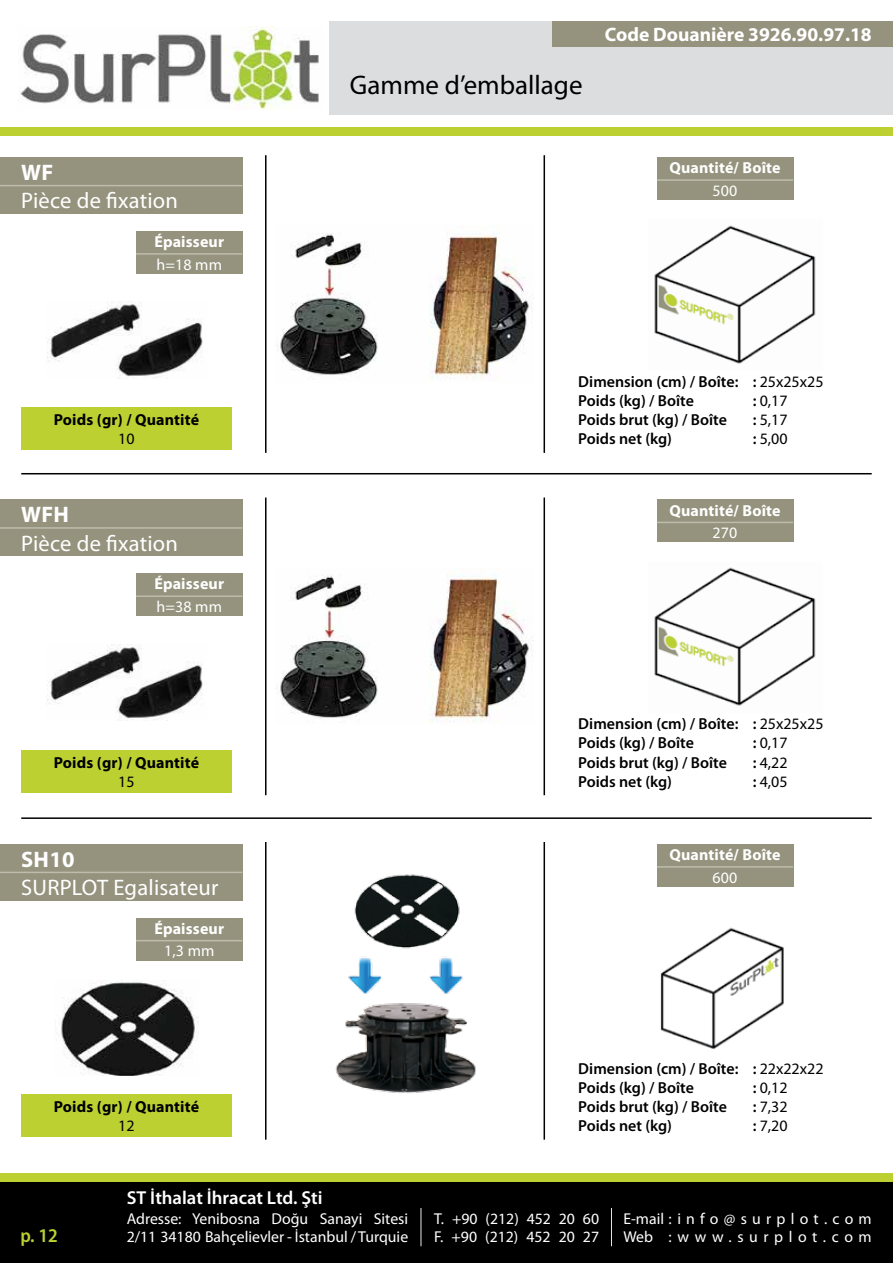
<style>
.page{position:relative;width:893px;height:1263px;background:#fff}
.page>*{position:absolute;margin:0;border:0;box-sizing:border-box;transform-origin:0 0}
.t1{font:27px "Myriad Pro";color:#000}
.t2{font:22.5px "Myriad Pro";letter-spacing:.01em;color:#fff}
.t3{font:700 22.5px "Myriad Pro";letter-spacing:.01em;color:#fff}
.t4{font:700 19.5px "Myriad Pro";color:#fff}
.t5{font:600 semi-condensed 19.5px "Myriad Pro";color:#bcd131}
.t6{font:600 18.75px "Myriad Pro";color:#fff}
.t7{font:600 15.9px/19.2px "Myriad Pro";color:#000}
.t8{font:700 15.9px "Myriad Pro";letter-spacing:.01em;color:#fff}
.t9{font:700 15.9px "Myriad Pro";letter-spacing:.01em;color:#000}
.t10{font:15.9px "Myriad Pro";color:#000}
.t11{font:15.9px "Myriad Pro";letter-spacing:.01em;color:#fff}
.t12{font:15.75px/18px "Myriad Pro";color:#fff}
.t13{font:15.75px "Myriad Pro";letter-spacing:.335em;color:#fff}
.t14{font:15.75px "Myriad Pro";letter-spacing:.355em;color:#fff}
.s1{font-weight:400}
.s2{font-weight:600}
</style>
<div class="page">
<img style="left:20px;top:26px;width:299px;height:84px">
<div style="left:0;top:1182px;width:893px;height:81px;background:#000"></div>
<div style="left:0;top:1174px;width:893px;height:8px;background:#bcd131"></div>
<hr style="left:421px;top:1208px;width:1px;height:38px;background:#e7e7df">
<hr style="left:611px;top:1208px;width:1px;height:38px;background:#e7e7df">
<div style="left:0;top:128px;width:893px;height:8px;background:#bcd131"></div>
<div style="left:330px;top:21px;width:563px;height:94px;background:#dcddde"></div>
<div style="left:553px;top:21px;width:340px;height:26px;background:#95937e"></div>
<img style="left:660px;top:927px;width:124px;height:122px">
<div style="left:21px;top:1094px;width:211px;height:43px;background:#bcd131"></div>
<img style="left:61px;top:982px;width:138px;height:94px">
<img style="left:335px;top:874px;width:141px;height:220px">
<div style="left:136px;top:918px;width:106px;height:42px;background:#95937e"></div>
<hr style="left:136px;top:940px;width:106px;height:1px;background:#bebdac">
<div style="left:657px;top:844px;width:136px;height:43px;background:#95937e"></div>
<hr style="left:657px;top:866px;width:136px;height:2px;background:#bebdac">
<div style="left:0;top:844px;width:242px;height:57px;background:#95937e"></div>
<hr style="left:0;top:872px;width:242px;height:1px;background:#bebdac">
<hr style="left:265px;top:842px;width:1px;height:298px;background:#000">
<hr style="left:544px;top:842px;width:1px;height:298px;background:#000">
<hr style="left:21px;top:473px;width:851px;height:1px;background:#000">
<hr style="left:21px;top:817px;width:851px;height:2px;background:#000">
<img style="left:47px;top:302px;width:156px;height:76px">
<img style="left:280px;top:232px;width:253px;height:148px">
<div style="left:21px;top:408px;width:211px;height:42px;background:#bcd131"></div>
<img style="left:654px;top:225px;width:162px;height:139px">
<div style="left:136px;top:231px;width:106px;height:43px;background:#95937e"></div>
<hr style="left:136px;top:253px;width:106px;height:2px;background:#bebdac">
<div style="left:657px;top:157px;width:136px;height:43px;background:#95937e"></div>
<hr style="left:657px;top:179px;width:136px;height:2px;background:#bebdac">
<div style="left:0;top:157px;width:242px;height:57px;background:#95937e"></div>
<hr style="left:0;top:185px;width:242px;height:1px;background:#bebdac">
<hr style="left:265px;top:155px;width:1px;height:298px;background:#000">
<hr style="left:544px;top:155px;width:1px;height:298px;background:#000">
<img style="left:47px;top:644px;width:156px;height:76px">
<img style="left:280px;top:575px;width:253px;height:148px">
<div style="left:21px;top:750px;width:211px;height:42px;background:#bcd131"></div>
<img style="left:654px;top:567px;width:162px;height:139px">
<div style="left:136px;top:573px;width:106px;height:43px;background:#95937e"></div>
<hr style="left:136px;top:595px;width:106px;height:2px;background:#bebdac">
<div style="left:657px;top:500px;width:136px;height:42px;background:#95937e"></div>
<hr style="left:657px;top:522px;width:136px;height:1px;background:#bebdac">
<div style="left:0;top:500px;width:242px;height:56px;background:#95937e"></div>
<hr style="left:0;top:527px;width:242px;height:2px;background:#bebdac">
<hr style="left:265px;top:497px;width:1px;height:298px;background:#000">
<hr style="left:544px;top:497px;width:1px;height:298px;background:#000">
<h2 class="t3" style="left:21px;top:158px;width:34px">WF</h2>
<h2 class="t2" style="left:21px;top:187px;width:158px">Pièce de fixation</h2>
<p class="t8" style="left:154px;top:231px;width:71px">Épaisseur</p>
<p class="t11" style="left:156px;top:254px;width:67px">h=18 mm</p>
<p class="t9" style="left:54px;top:410px;width:147px">Poids (gr) / Quantité</p>
<p class="t10" style="left:118px;top:429px;width:18px">10</p>
<h2 class="t3" style="left:21px;top:500px;width:49px">WFH</h2>
<h2 class="t2" style="left:21px;top:529px;width:158px">Pièce de fixation</h2>
<p class="t8" style="left:154px;top:574px;width:71px">Épaisseur</p>
<p class="t11" style="left:156px;top:597px;width:67px">h=38 mm</p>
<p class="t9" style="left:54px;top:752px;width:147px">Poids (gr) / Quantité</p>
<p class="t10" style="left:118px;top:772px;width:18px">15</p>
<h2 class="t3" style="left:21px;top:844px;width:55px">SH10</h2>
<h2 class="t2" style="left:21px;top:874px;width:199px">SURPLOT Egalisateur</h2>
<p class="t8" style="left:154px;top:918px;width:71px">Épaisseur</p>
<p class="t11" style="left:164px;top:941px;width:52px">1,3 mm</p>
<p class="t9" style="left:54px;top:1096px;width:147px">Poids (gr) / Quantité</p>
<p class="t10" style="left:118px;top:1116px;width:18px">12</p>
<h1 class="t1" style="left:350px;top:69px;width:234px">Gamme d’emballage</h1>
<p class="t4" style="left:605px;top:22px;width:268px">Code Douanière 3926.90.97.18</p>
<p class="t8" style="left:669px;top:158px;width:113px">Quantité/ Boîte</p>
<p class="t11" style="left:713px;top:181px;width:26px">500</p>
<p class="t7" style="left:578px;top:371px;width:247px">Dimension (cm) / Boîte: : <span class="s1">25x25x25<br></span>Poids (kg) / Boîte</p>
<p class="t10" style="left:753px;top:391px;width:36px"><span class="s2">:</span> 0,17</p>
<p class="t7" style="left:578px;top:410px;width:150px">Poids brut (kg) / Boîte</p>
<p class="t10" style="left:753px;top:410px;width:36px"><span class="s2">:</span> 5,17</p>
<p class="t7" style="left:578px;top:429px;width:95px">Poids net (kg)</p>
<p class="t10" style="left:753px;top:429px;width:36px"><span class="s2">:</span> 5,00</p>
<p class="t8" style="left:669px;top:500px;width:113px">Quantité/ Boîte</p>
<p class="t11" style="left:713px;top:523px;width:26px">270</p>
<p class="t7" style="left:578px;top:714px;width:247px">Dimension (cm) / Boîte: : <span class="s1">25x25x25<br></span>Poids (kg) / Boîte</p>
<p class="t10" style="left:753px;top:733px;width:36px"><span class="s2">:</span> 0,17</p>
<p class="t7" style="left:578px;top:752px;width:150px">Poids brut (kg) / Boîte</p>
<p class="t10" style="left:753px;top:752px;width:36px"><span class="s2">:</span> 4,22</p>
<p class="t7" style="left:578px;top:771px;width:95px">Poids net (kg)</p>
<p class="t10" style="left:753px;top:771px;width:36px"><span class="s2">:</span> 4,05</p>
<p class="t8" style="left:669px;top:844px;width:113px">Quantité/ Boîte</p>
<p class="t11" style="left:713px;top:867px;width:26px">600</p>
<p class="t7" style="left:578px;top:1058px;width:247px">Dimension (cm) / Boîte: : <span class="s1">22x22x22<br></span>Poids (kg) / Boîte</p>
<p class="t10" style="left:753px;top:1077px;width:36px"><span class="s2">:</span> 0,12</p>
<p class="t7" style="left:578px;top:1096px;width:150px">Poids brut (kg) / Boîte</p>
<p class="t10" style="left:753px;top:1097px;width:36px"><span class="s2">:</span> 7,32</p>
<p class="t7" style="left:578px;top:1116px;width:95px">Poids net (kg)</p>
<p class="t10" style="left:753px;top:1116px;width:36px"><span class="s2">:</span> 7,20</p>
<p class="t6" style="left:127px;top:1186px;width:197px">ST İthalat İhracat Ltd. Şti</p>
<p class="t12" style="left:127px;top:1209px;width:283px">Adresse: Yenibosna Doğu Sanayi Sitesi<br>2/11 34180 Bahçelievler - İstanbul / Turquie</p>
<p class="t12" style="left:434px;top:1209px;width:167px">T. +90 (212) 452 20 60<br>F. +90 (212) 452 20 27</p>
<p class="t13" style="left:623px;top:1209px;width:250px">E-mail:info@surplot.com</p>
<p class="t5" style="left:20px;top:1223px;width:39px">p. 12</p>
<p class="t14" style="left:623px;top:1227px;width:250px">Web :www.surplot.com</p>
</div>
